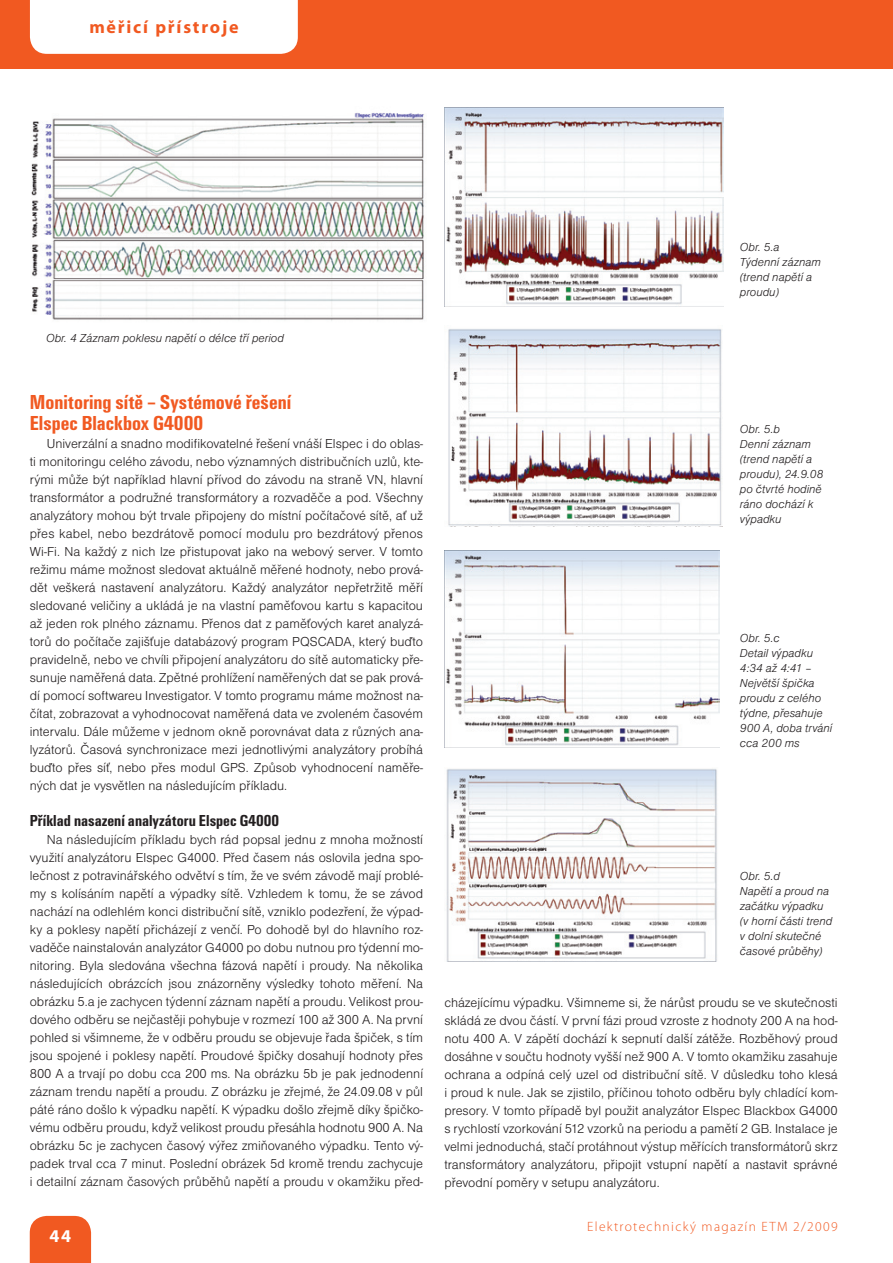
<style>
.page{position:relative;width:893px;height:1263px;background:#fff}
.page>*{position:absolute;margin:0;border:0;box-sizing:border-box;transform-origin:0 0}
.t1{font:700 condensed 21px/21px "U001 TOT";color:#f15921}
.t2{font:700 18px "Myriad Pro";letter-spacing:.1em;color:#f15921}
.t3{font:700 18px "Myriad Pro";color:#fff}
.t4{font:700 condensed 16.5px "U001 TOT";color:#231f20}
.t5{font:13.5px/18px "Nimbus Sans DOT Ligh";color:#231f20;text-align:justify}
.t6{font:300 13.5px "Myriad Pro";letter-spacing:.1em;color:#f15921}
.t7{font:12px/15px "Nimbus Sans DOT Ligh Ital";color:#231f20}
</style>
<div class="page">
<div style="left:30px;top:1216px;width:61px;height:47px;background:#f15921"></div>
<div style="left:0;top:0;width:893px;height:69px;background:#f15921"></div>
<div style="left:30px;top:0;width:268px;height:54px;background:#fff"></div>
<img style="left:31px;top:113px;width:394px;height:208px">
<img style="left:444px;top:107px;width:279px;height:199px">
<img style="left:448px;top:329px;width:275px;height:197px">
<img style="left:444px;top:551px;width:275px;height:196px">
<img style="left:446px;top:769px;width:271px;height:193px">
<h2 class="t2" style="left:89px;top:17px;width:151px">měřicí přístroje</h2>
<p class="t7" style="left:46px;top:330px;width:240px">Obr. 4 Záznam poklesu napětí o délce tří period</p>
<h1 class="t1" style="left:30px;top:391px;width:263px">Monitoring sítě – Systémové řešení<br>Elspec Blackbox G4000</h1>
<p class="t5" style="left:30px;top:434px;width:395px;text-indent:17px">Univerzální a snadno modifikovatelné řešení vnáší Elspec i do oblas&shy;ti monitoringu celého závodu, nebo významných distribučních uzlů, kte&shy;rými může být například hlavní přívod do závodu na straně VN, hlavní transformátor a podružné transformátory a rozvaděče a pod. Všechny analyzátory mohou být trvale připojeny do místní počítačové sítě, ať už přes kabel, nebo bezdrátově pomocí modulu pro bezdrátový přenos Wi-Fi. Na každý z nich lze přistupovat jako na webový server. V tomto režimu máme možnost sledovat aktuálně měřené hodnoty, nebo prová&shy;dět veškerá nastavení analyzátoru. Každý analyzátor nepřetržitě měří sledované veličiny a ukládá je na vlastní paměťovou kartu s kapacitou až jeden rok plného záznamu. Přenos dat z paměťových karet analyzá&shy;torů do počítače zajišťuje databázový program PQSCADA, který buďto pravidelně, nebo ve chvíli připojení analyzátoru do sítě automaticky pře&shy;sunuje naměřená data. Zpětné prohlížení naměřených dat se pak prová&shy;dí pomocí softwareu Investigator. V tomto programu máme možnost na&shy;čítat, zobrazovat a vyhodnocovat naměřená data ve zvoleném časovém intervalu. Dále můžeme v jednom okně porovnávat data z různých ana&shy;lyzátorů. Časová synchronizace mezi jednotlivými analyzátory probíhá buďto přes síť, nebo přes modul GPS. Způsob vyhodnocení naměře&shy;ných dat je vysvětlen na následujícím příkladu.</p>
<p class="t4" style="left:30px;top:811px;width:251px">Příklad nasazení analyzátoru Elspec G4000</p>
<p class="t5" style="left:30px;top:830px;width:395px;text-indent:17px">Na následujícím příkladu bych rád popsal jednu z mnoha možností využití analyzátoru Elspec G4000. Před časem nás oslovila jedna spo&shy;lečnost z potravinářského odvětví s tím, že ve svém závodě mají problé&shy;my s kolísáním napětí a výpadky sítě. Vzhledem k tomu, že se závod nachází na odlehlém konci distribuční sítě, vzniklo podezření, že výpad&shy;ky a poklesy napětí přicházejí z venčí. Po dohodě byl do hlavního roz&shy;vaděče nainstalován analyzátor G4000 po dobu nutnou pro týdenní mo&shy;nitoring. Byla sledována všechna fázová napětí i proudy. Na několika následujících obrázcích jsou znázorněny výsledky tohoto měření. Na obrázku 5.a je zachycen týdenní záznam napětí a proudu. Velikost prou&shy;dového odběru se nejčastěji pohybuje v rozmezí 100 až 300 A. Na první pohled si všimneme, že v odběru proudu se objevuje řada špiček, s tím jsou spojené i poklesy napětí. Proudové špičky dosahují hodnoty přes 800 A a trvají po dobu cca 200 ms. Na obrázku 5b je pak jednodenní záznam trendu napětí a proudu. Z obrázku je zřejmé, že 24.09.08 v půl páté ráno došlo k výpadku napětí. K výpadku došlo zřejmě díky špičko&shy;vému odběru proudu, když velikost proudu přesáhla hodnotu 900 A. Na obrázku 5c je zachycen časový výřez zmiňovaného výpadku. Tento vý&shy;padek trval cca 7 minut. Poslední obrázek 5d kromě trendu zachycuje i detailní záznam časových průběhů napětí a proudu v okamžiku před-</p>
<h2 class="t3" style="left:49px;top:1226px;width:23px">44</h2>
<p class="t7" style="left:740px;top:240px;width:83px">Obr. 5.a<br>Týdenní záznam (trend napětí a proudu)</p>
<p class="t7" style="left:740px;top:421px;width:85px">Obr. 5.b<br>Denní záznam (trend napětí a proudu), 24.9.08 po čtvrté hodině ráno dochází k výpadku</p>
<p class="t7" style="left:740px;top:631px;width:94px">Obr. 5.c<br>Detail výpadku<br>4:34 až 4:41 –<br>Největší špička proudu z celého týdne, přesahuje<br>900 A, doba trvání cca 200 ms</p>
<p class="t7" style="left:740px;top:869px;width:94px">Obr. 5.d<br>Napětí a proud na začátku výpadku (v horní části trend v dolní skutečné časové průběhy)</p>
<p class="t5" style="left:444px;top:993px;width:395px">cházejícímu výpadku. Všimneme si, že nárůst proudu se ve skutečnosti skládá ze dvou částí. V první fázi proud vzroste z hodnoty 200 A na hod&shy;notu 400 A. V zápětí dochází k sepnutí další zátěže. Rozběhový proud dosáhne v součtu hodnoty vyšší než 900 A. V tomto okamžiku zasahuje ochrana a odpíná celý uzel od distribuční sítě. V důsledku toho klesá i proud k nule. Jak se zjistilo, příčinou tohoto odběru byly chladící kom&shy;presory. V tomto případě byl použit analyzátor Elspec Blackbox G4000 s rychlostí vzorkování 512 vzorků na periodu a pamětí 2 GB. Instalace je velmi jednoduchá, stačí protáhnout výstup měřících transformátorů skrz transformátory analyzátoru, připojit vstupní napětí a nastavit správné převodní poměry v setupu analyzátoru.</p>
<p class="t6" style="left:587px;top:1219px;width:252px">Elektrotechnický magazín ETM 2/2009</p>
</div>
